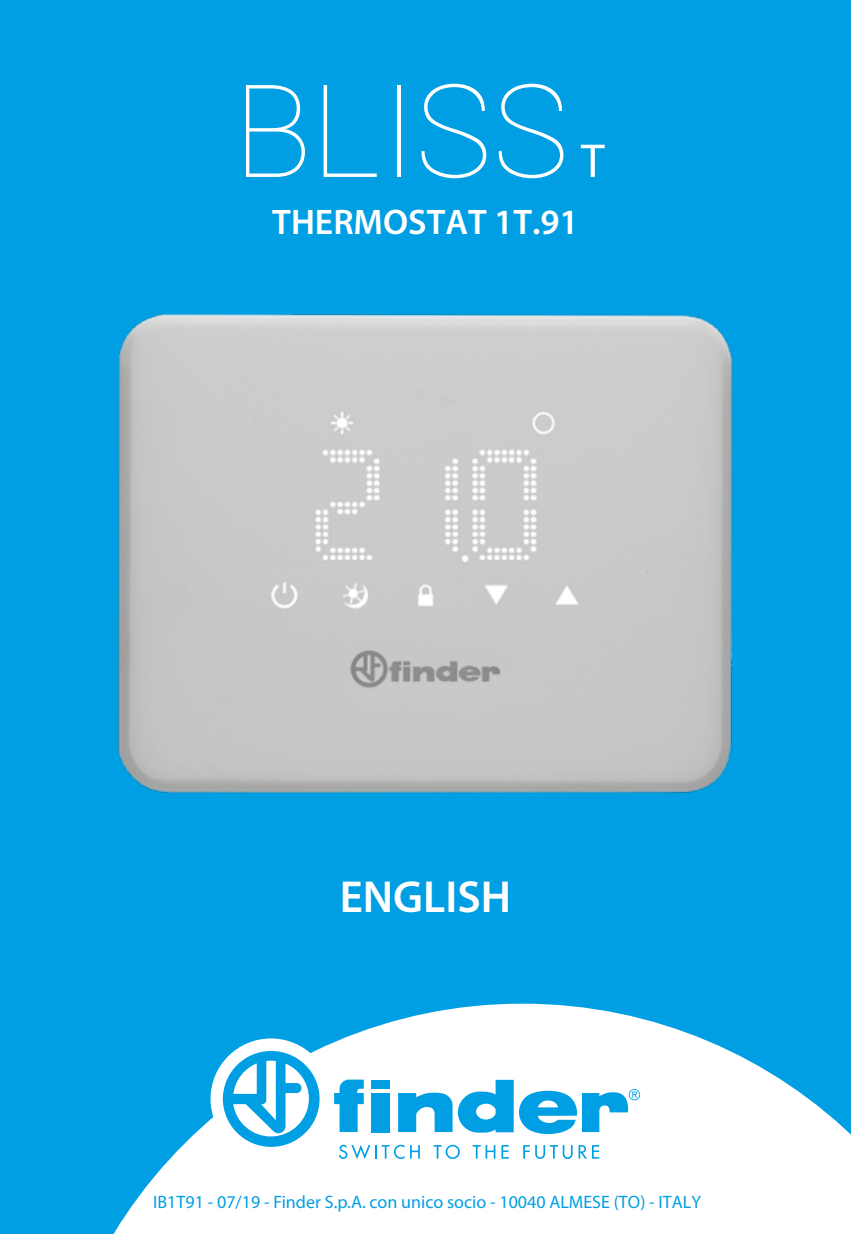
<style>
.page{position:relative;width:851px;height:1234px;background:#fff}
.page>*{position:absolute;margin:0;border:0;box-sizing:border-box;transform-origin:0 0}
.t1{font:600 45px "Myriad Pro";color:#fff}
.t2{font:600 35.7px "Myriad Pro";color:#fff}
.t3{font:18px "Myriad Pro";color:#009fe3}
</style>
<div class="page">
<div style="left:0;top:0;width:850px;height:1233px;background:#009fe3"></div>
<svg style="left:114px;top:1003px;width:736px;height:230px;fill:#fff"></svg>
<div style="left:210px;top:1038px;width:121px;height:120px;background:#fff;border-radius:50%"></div>
<svg style="left:223px;top:1050px;width:96px;height:96px"></svg>
<svg style="left:398px;top:1091px;width:54px;height:40px"></svg>
<svg style="left:458px;top:1079px;width:55px;height:53px"></svg>
<svg style="left:519px;top:1088px;width:121px;height:45px"></svg>
<svg style="left:334px;top:1079px;width:30px;height:52px"></svg>
<div style="left:371px;top:1092px;width:18px;height:39px;background:#009fe3"></div>
<div style="left:371px;top:1079px;width:18px;height:9px;background:#009fe3"></div>
<svg style="left:339px;top:1144px;width:65px;height:14px"></svg>
<svg style="left:410px;top:1144px;width:10px;height:14px"></svg>
<svg style="left:433px;top:1144px;width:27px;height:14px"></svg>
<svg style="left:472px;top:1144px;width:23px;height:14px"></svg>
<svg style="left:501px;top:1144px;width:7px;height:14px"></svg>
<svg style="left:523px;top:1144px;width:6px;height:14px"></svg>
<svg style="left:535px;top:1144px;width:37px;height:14px"></svg>
<svg style="left:578px;top:1144px;width:21px;height:14px"></svg>
<img style="left:118px;top:314px;width:615px;height:480px">
<svg style="left:246px;top:85px;width:59px;height:92px"></svg>
<svg style="left:323px;top:85px;width:53px;height:92px"></svg>
<hr style="left:397px;top:85px;width:4px;height:92px;background:#fff">
<svg style="left:421px;top:84px;width:65px;height:94px"></svg>
<svg style="left:498px;top:84px;width:65px;height:94px"></svg>
<svg style="left:580px;top:145px;width:24px;height:32px"></svg>
<h2 class="t2" style="left:272px;top:199px;width:308px">THERMOSTAT 1T.91</h2>
<h1 class="t1" style="left:339px;top:868px;width:173px">ENGLISH</h1>
<p class="t3" style="left:153px;top:1189px;width:549px">IB1T91 - 07/19 - Finder S.p.A. con unico socio - 10040 ALMESE (TO) - ITALY</p>
</div>
